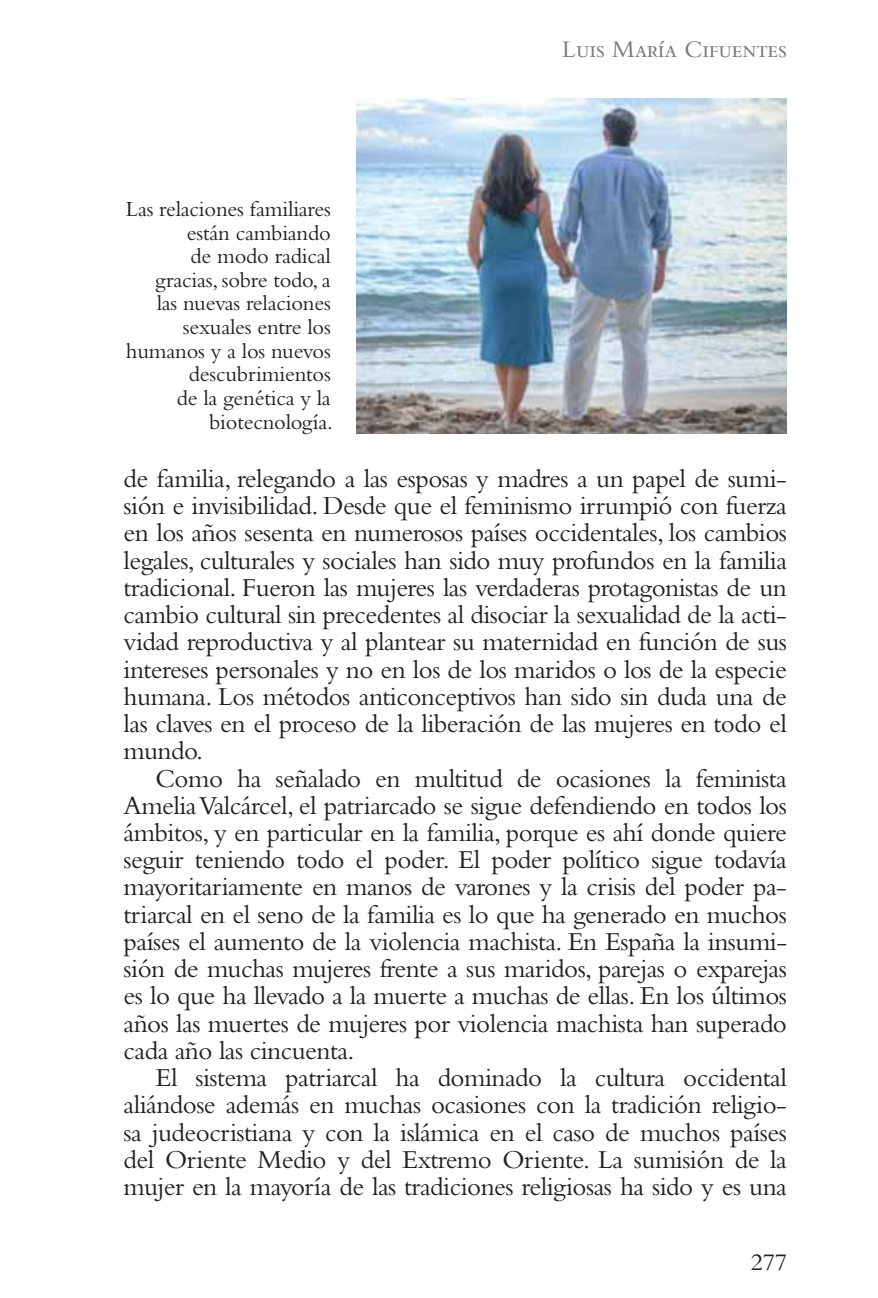
<style>
.page{position:relative;width:878px;height:1298px;background:#fff}
.page>*{position:absolute;margin:0;border:0;box-sizing:border-box;transform-origin:0 0}
.t1{font:27px/27.2px "Bembo Std";letter-spacing:-.02em;color:#231f20;text-align:justify}
.t2{font:24.75px "Bembo Std";color:#77787b}
.t3{font:24.75px "Bembo Std";color:#231f20}
.t4{font:22.5px/23.6px "Bembo Std";letter-spacing:-.01em;color:#231f20;text-align:right}
</style>
<div class="page">
<img style="left:356px;top:99px;width:431px;height:335px">
<p class="t4" style="left:126px;top:199px;width:209px">Las relaciones familiares están cambiando<br>de modo radical gracias, sobre todo, a<br>las nuevas relaciones sexuales entre los humanos y a los nuevos descubrimientos<br>de la genética y la biotecnología.</p>
<p class="t2" style="left:562px;top:40px;width:227px">Luis María Cifuentes</p>
<p class="t1" style="left:124px;top:468px;width:665px">de familia, relegando a las esposas y madres a un papel de sumi&shy;sión e invisibilidad. Desde que el feminismo irrumpió con fuerza en los años sesenta en numerosos países occidentales, los cambios legales, culturales y sociales han sido muy profundos en la familia tradicional. Fueron las mujeres las verdaderas protagonistas de un cambio cultural sin precedentes al disociar la sexualidad de la acti&shy;vidad reproductiva y al plantear su maternidad en función de sus intereses personales y no en los de los maridos o los de la especie humana. Los métodos anticonceptivos han sido sin duda una de las claves en el proceso de la liberación de las mujeres en todo el mundo.</p>
<p class="t1" style="left:124px;top:767px;width:665px;text-indent:32px">Como ha señalado en multitud de ocasiones la feminista Amelia Valcárcel, el patriarcado se sigue defendiendo en todos los ámbitos, y en particular en la familia, porque es ahí donde quiere seguir teniendo todo el poder. El poder político sigue todavía mayoritariamente en manos de varones y la crisis del poder pa&shy;triarcal en el seno de la familia es lo que ha generado en muchos países el aumento de la violencia machista. En España la insumi&shy;sión de muchas mujeres frente a sus maridos, parejas o exparejas es lo que ha llevado a la muerte a muchas de ellas. En los últimos años las muertes de mujeres por violencia machista han superado cada año las cincuenta.</p>
<p class="t1" style="left:124px;top:1066px;width:665px;text-indent:32px">El sistema patriarcal ha dominado la cultura occidental aliándose además en muchas ocasiones con la tradición religio&shy;sa judeocristiana y con la islámica en el caso de muchos países del Oriente Medio y del Extremo Oriente. La sumisión de la mujer en la mayoría de las tradiciones religiosas ha sido y es una</p>
<p class="t3" style="left:751px;top:1253px;width:38px">277</p>
</div>
